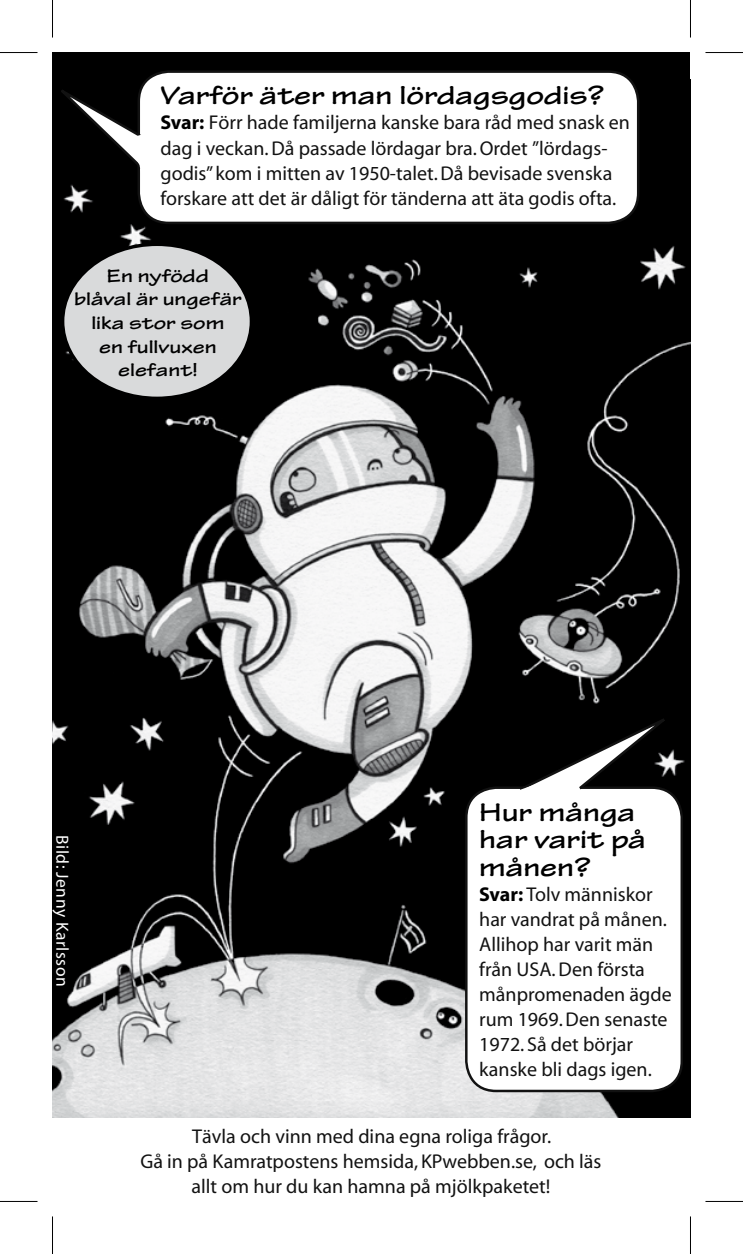
<style>
.page{position:relative;width:743px;height:1254px;background:#fff}
.page>*{position:absolute;margin:0;border:0;box-sizing:border-box;transform-origin:0 0}
.t1{font:700 expanded 27.5px/27.5px "Tekton Pro";color:#000}
.t2{font:20px/25px "Myriad";color:#121212}
.t3{font:700 expanded 19.25px/23.8px "Tekton Pro";color:#000;text-align:center}
.t4{font:17.5px "Myriad";letter-spacing:.03em;color:#fff}
.s1{font-weight:700;color:#000}
</style>
<div class="page">
<div style="left:52px;top:53px;width:638px;height:58px;background:#000"></div>
<img style="left:52px;top:79px;width:638px;height:1038px">
<div style="left:139px;top:72px;width:499px;height:151px;background:#fff;border-radius:30px"></div>
<div style="left:137px;top:70px;width:502px;height:154px;border:2px solid #121212;border-radius:30px"></div>
<svg style="left:52px;top:78px;width:100px;height:101px"></svg>
<div style="left:466px;top:787px;width:216px;height:303px;background:#fff;border-radius:30px"></div>
<div style="left:465px;top:786px;width:218px;height:305px;border:2px solid #121212;border-radius:30px"></div>
<svg style="left:510px;top:707px;width:172px;height:85px;background:#2a2a2a"></svg>
<div style="left:63px;top:244px;width:188px;height:154px;background:#d9dadb;border-radius:50%"></div>
<hr style="left:0;top:52px;width:38px;height:1px;background:#000">
<hr style="left:705px;top:52px;width:38px;height:1px;background:#000">
<hr style="left:0;top:1200px;width:38px;height:1px;background:#000">
<hr style="left:705px;top:1200px;width:38px;height:1px;background:#000">
<hr style="left:52px;top:0;width:1px;height:38px;background:#000">
<hr style="left:52px;top:1216px;width:1px;height:37px;background:#000">
<hr style="left:690px;top:0;width:1px;height:38px;background:#000">
<hr style="left:690px;top:1216px;width:1px;height:37px;background:#000">
<h1 class="t1" style="left:160px;top:82px;width:445px">Varför äter man lördagsgodis?</h1>
<p class="t2" style="left:160px;top:111px;width:471px"><span class="s1">Svar:</span> Förr hade familjerna kanske bara råd med snask en dag i veckan. Då passade lördagar bra. Ordet ”lördags&shy;godis” kom i mitten av 1950-talet. Då bevisade svenska forskare att det är dåligt för tänderna att äta godis ofta.</p>
<p class="t3" style="left:74px;top:264px;width:169px">En nyfödd<br>blåval är ungefär lika stor som<br>en fullvuxen elefant!</p>
<p class="t4" style="left:71px;top:835px;width:153px;rotate:90deg">Bild: Jenny Karlsson</p>
<h1 class="t1" style="left:479px;top:798px;width:168px">Hur många har varit på månen?</h1>
<p class="t2" style="left:479px;top:882px;width:194px"><span class="s1">Svar:</span> Tolv människor har vandrat på månen.<br>Allihop har varit män från USA. Den första månpromenaden ägde rum 1969. Den senaste<br>1972. Så det börjar kanske bli dags igen.</p>
<p class="t2" style="left:140px;top:1123px;width:463px;text-align:center">Tävla och vinn med dina egna roliga frågor.<br>Gå in på Kamratpostens hemsida, KPwebben.se, och läs allt om hur du kan hamna på mjölkpaketet!</p>
</div>
